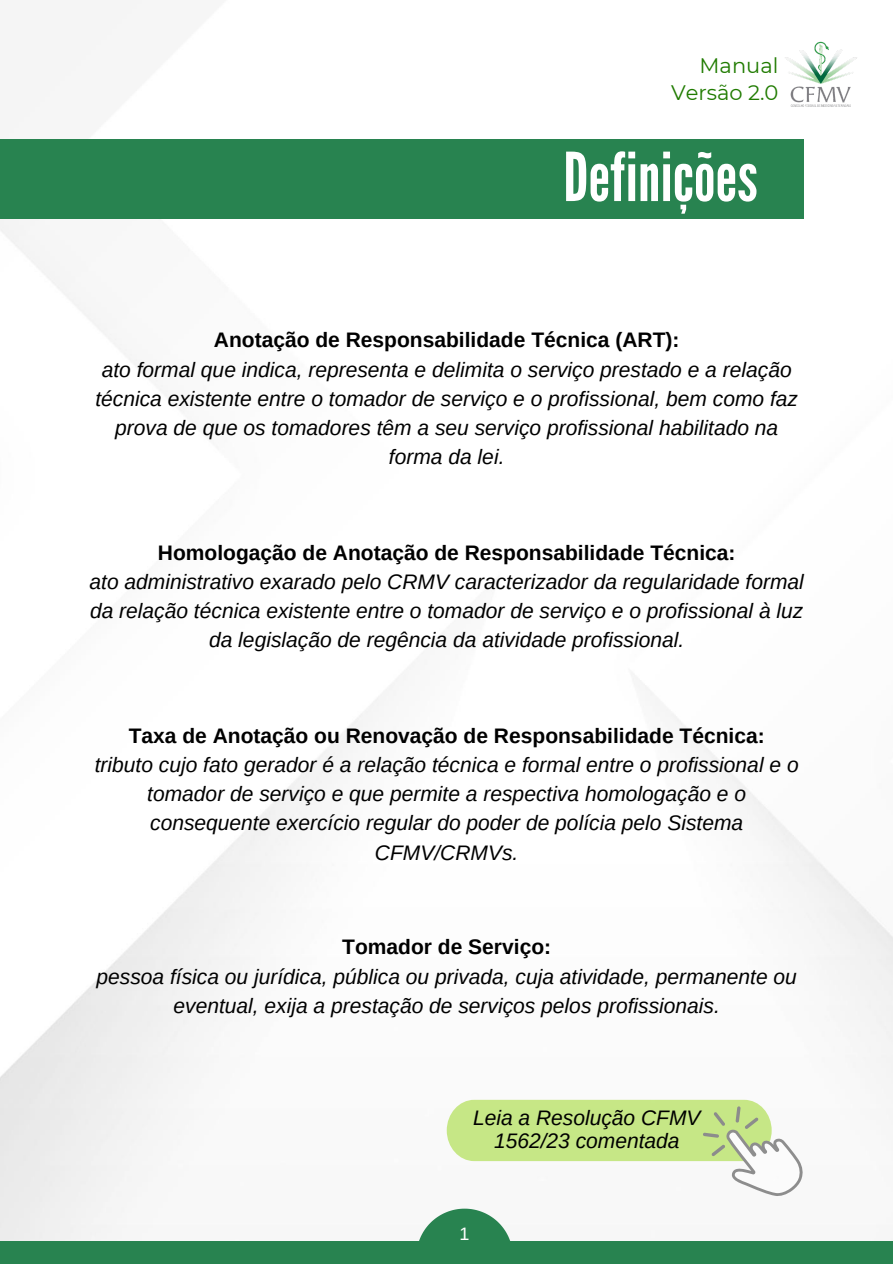
<style>
.page{position:relative;width:893px;height:1264px;background:#fff}
.page>*{position:absolute;margin:0;border:0;box-sizing:border-box;transform-origin:0 0}
.t1{font:67.2px "League Gothic";color:#fff}
.t2{font:italic 21px/29.2px "Arimo";color:#000;text-align:center}
.t3{font:700 21px "Arimo";color:#000}
.t4{font:21px "Montserrat";color:#207b00}
.t5{font:18px "Arimo";color:#fff}
</style>
<div class="page">
<img style="left:784px;top:41px;width:74px;height:65px">
<div style="left:0;top:139px;width:804px;height:80px;background:#288350"></div>
<svg style="left:446px;top:1099px;width:356px;height:97px"></svg>
<div style="left:0;top:1240px;width:892px;height:23px;background:#288350"></div>
<svg style="left:416px;top:1208px;width:97px;height:33px"></svg>
<p class="t4" style="left:699px;top:53px;width:80px">Manual</p>
<p class="t4" style="left:671px;top:80px;width:109px">Versão 2.0</p>
<p class="t1" style="left:563px;top:138px;width:196px">Definições</p>
<p class="t3" style="left:214px;top:328px;width:467px">Anotação de Responsabilidade Técnica (ART):</p>
<p class="t2" style="left:95px;top:355px;width:704px">ato formal que indica, representa e delimita o serviço prestado e a relação técnica existente entre o tomador de serviço e o profissional, bem como faz prova de que os tomadores têm a seu serviço profissional habilitado na forma da lei.</p>
<p class="t3" style="left:158px;top:540px;width:579px">Homologação de Anotação de Responsabilidade Técnica:</p>
<p class="t2" style="left:89px;top:567px;width:715px">ato administrativo exarado pelo CRMV caracterizador da regularidade formal da relação técnica existente entre o tomador de serviço e o profissional à luz da legislação de regência da atividade profissional.</p>
<p class="t3" style="left:129px;top:723px;width:637px">Taxa de Anotação ou Renovação de Responsabilidade Técnica:</p>
<p class="t2" style="left:95px;top:750px;width:705px">tributo cujo fato gerador é a relação técnica e formal entre o profissional e o tomador de serviço e que permite a respectiva homologação e o consequente exercício regular do poder de polícia pelo Sistema CFMV/CRMVs.</p>
<p class="t3" style="left:342px;top:935px;width:210px">Tomador de Serviço:</p>
<p class="t2" style="left:96px;top:961px;width:702px">pessoa física ou jurídica, pública ou privada, cuja atividade, permanente ou eventual, exija a prestação de serviços pelos profissionais.</p>
<p class="t2" style="left:473px;top:1106px;width:229px;line-height:22.5px">Leia a Resolução CFMV<br>1562/23 comentada</p>
<p class="t5" style="left:459px;top:1223px;width:12px">1</p>
</div>
